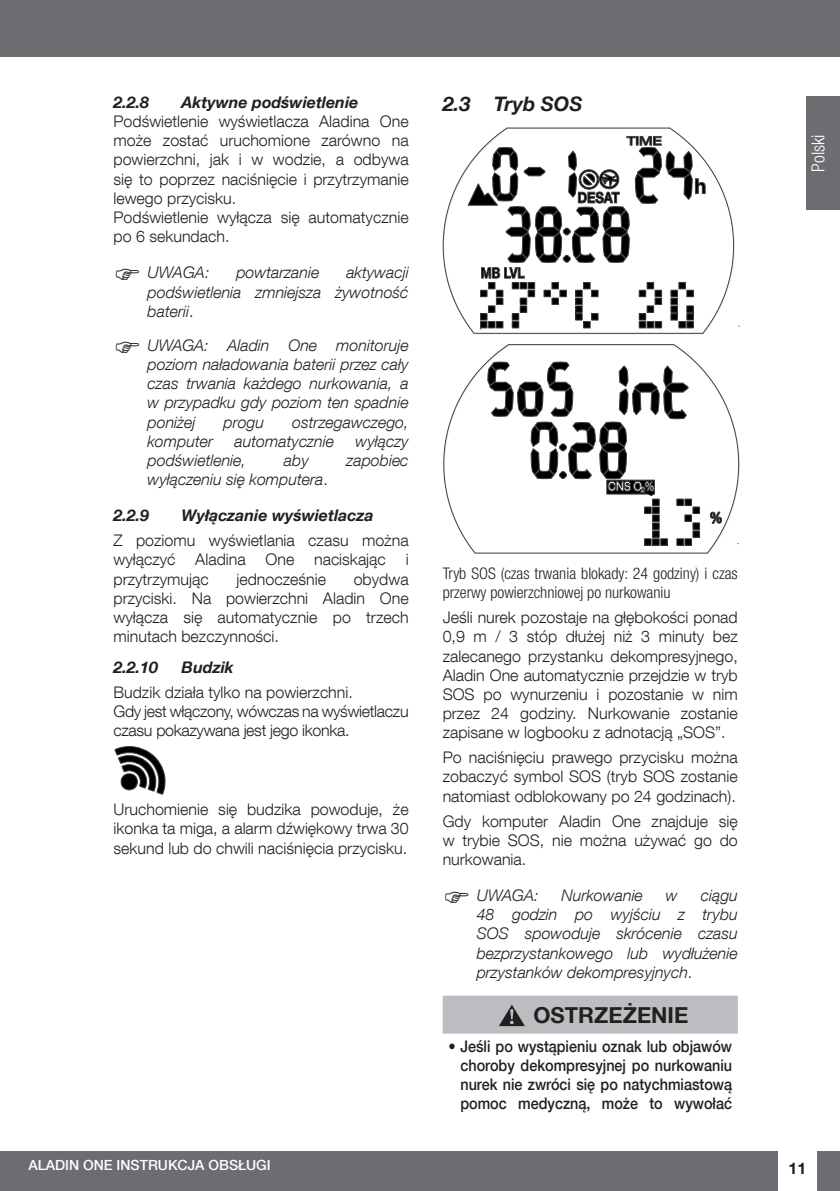
<style>
.page{position:relative;width:840px;height:1191px;background:#fff}
.page>*{position:absolute;margin:0;border:0;box-sizing:border-box;transform-origin:0 0}
.WARNING{font:700 22px "Helvetica Neue LT Com";color:#231f20}
.t1{font:italic 700 20px "Helvetica Neue LT Com";color:#231f20}
.t2{font:300 condensed 18px "Helvetica Neue LT Com";color:#fff}
.NORMALE{font:300 16px/19.2px "Helvetica Neue LT Com";color:#231f20;text-align:justify}
.note{font:italic 300 16px/19.2px "Helvetica Neue LT Com";color:#231f20;text-align:justify}
.t3{font:500 16px/19.2px "Helvetica Neue LT Com";color:#231f20;text-align:justify;scale:.9 1}
.NORMALE-2{font:300 condensed 16px/19.2px "Helvetica Neue LT Com";color:#231f20}
.NORMALE-3{font:300 16px/19.2px "Helvetica Neue LT Com";letter-spacing:-.02em;color:#231f20}
.NORMALE-4{font:italic 300 16px/19.2px "Helvetica Neue LT Com";color:#231f20;text-align:justify}
.t4{font:italic 700 16px "Helvetica Neue LT Com";color:#231f20}
.t5{font:700 16px "Helvetica Neue LT Com";color:#231f20}
.t6{font:500 14px "Helvetica Neue LT Com";color:#fff}
.s1{font-style:normal}
</style>
<div class="page">
<div style="left:0;top:0;width:839px;height:57px;background:#6c6d70"></div>
<div style="left:0;top:1151px;width:777px;height:40px;background:#6c6d70"></div>
<div style="left:816px;top:1151px;width:23px;height:40px;background:#6c6d70"></div>
<div style="left:805px;top:96px;width:34px;height:114px;background:#6c6d70"></div>
<svg style="left:115px;top:746px;width:50px;height:48px"></svg>
<div style="left:442px;top:995px;width:295px;height:38px;background:#bcbdc0"></div>
<hr style="left:474px;top:334px;width:229px;height:1px;background:#cdcdcd">
<svg style="left:443px;top:128px;width:296px;height:206px"></svg>
<svg style="left:443px;top:344px;width:296px;height:210px"></svg>
<svg style="left:499px;top:1004px;width:25px;height:22px"></svg>
<p class="t4" style="left:113px;top:92px;width:37px">2.2.8</p>
<p class="t4" style="left:181px;top:92px;width:178px">Aktywne podświetlenie</p>
<p class="NORMALE" style="left:113px;top:111px;width:296px">Podświetlenie wyświetlacza Aladina One może zostać uruchomione zarówno na powierzchni, jak i w wodzie, a odbywa się to poprzez naciśnięcie i przytrzymanie lewego przycisku.</p>
<p class="NORMALE" style="left:113px;top:207px;width:296px">Podświetlenie wyłącza się automatycznie po 6 sekundach.</p>
<p class="NORMALE-4" style="left:147px;top:263px;width:63px">UWAGA:</p>
<p class="NORMALE-4" style="left:236px;top:263px;width:84px">powtarzanie</p>
<p class="NORMALE-4" style="left:147px;top:263px;width:262px;text-indent:199px">aktywacji podświetlenia zmniejsza żywotność baterii<span class="s1">.</span></p>
<p class="note" style="left:147px;top:335px;width:262px">UWAGA: Aladin One monitoruje poziom naładowania baterii przez cały czas trwania każdego nurkowania, a w przypadku gdy poziom ten spadnie poniżej</p>
<p class="note" style="left:223px;top:412px;width:42px">progu</p>
<p class="note" style="left:292px;top:412px;width:118px">ostrzegawczego,</p>
<p class="note" style="left:147px;top:431px;width:67px">komputer</p>
<p class="note" style="left:234px;top:431px;width:101px">automatycznie</p>
<p class="note" style="left:355px;top:431px;width:55px">wyłączy</p>
<p class="note" style="left:147px;top:450px;width:100px">podświetlenie,</p>
<p class="note" style="left:284px;top:450px;width:26px">aby</p>
<p class="note" style="left:346px;top:450px;width:63px">zapobiec</p>
<p class="note" style="left:147px;top:469px;width:182px">wyłączeniu się komputera<span class="s1">.</span></p>
<p class="t4" style="left:113px;top:505px;width:37px">2.2.9</p>
<p class="t4" style="left:181px;top:505px;width:193px">Wyłączanie wyświetlacza</p>
<p class="NORMALE" style="left:113px;top:530px;width:296px">Z poziomu wyświetlania czasu można wyłączyć Aladina One naciskając i przytrzymując</p>
<p class="NORMALE" style="left:236px;top:569px;width:91px">jednocześnie</p>
<p class="NORMALE" style="left:113px;top:569px;width:296px;text-indent:240px">obydwa przyciski. Na powierzchni Aladin One wyłącza się automatycznie po trzech minutach bezczynności.</p>
<p class="t4" style="left:113px;top:657px;width:46px">2.2.10</p>
<p class="t4" style="left:181px;top:657px;width:54px">Budzik</p>
<p class="NORMALE" style="left:113px;top:682px;width:241px">Budzik działa tylko na powierzchni.</p>
<p class="NORMALE-3" style="left:113px;top:701px;width:296px">Gdy jest włączony, wówczas na wyświetlaczu czasu pokazywana jest jego ikonka.</p>
<p class="NORMALE" style="left:113px;top:799px;width:296px">Uruchomienie się budzika powoduje, że ikonka ta miga, a alarm dźwiękowy trwa 30 sekund lub do chwili naciśnięcia przycisku.</p>
<p class="t6" style="left:28px;top:1156px;width:244px">ALADIN ONE INSTRUKCJA OBSŁUGI</p>
<p class="t1" style="left:442px;top:91px;width:141px">2.3 Tryb SOS</p>
<p class="NORMALE-2" style="left:442px;top:563px;width:296px">Tryb SOS (czas trwania blokady: 24 godziny) i czas przerwy powierzchniowej po nurkowaniu</p>
<p class="NORMALE" style="left:442px;top:607px;width:296px">Jeśli nurek pozostaje na głębokości ponad 0,9 m / 3 stóp dłużej niż 3 minuty bez zalecanego przystanku dekompresyjnego, Aladin One automatycznie przejdzie w tryb SOS po wynurzeniu i pozostanie w nim przez 24 godziny. Nurkowanie zostanie zapisane w logbooku z adnotacją „SOS”.</p>
<p class="NORMALE" style="left:442px;top:747px;width:296px">Po naciśnięciu prawego przycisku można zobaczyć symbol SOS (tryb SOS zostanie natomiast odblokowany po 24 godzinach).</p>
<p class="NORMALE" style="left:442px;top:811px;width:296px">Gdy komputer Aladin One znajduje się w trybie SOS, nie można używać go do nurkowania.</p>
<p class="note" style="left:476px;top:885px;width:63px">UWAGA:</p>
<p class="note" style="left:561px;top:885px;width:83px">Nurkowanie</p>
<p class="note" style="left:665px;top:885px;width:13px">w</p>
<p class="note" style="left:476px;top:885px;width:262px;text-indent:224px">ciągu 48 godzin po wyjściu z trybu SOS spowoduje skrócenie czasu bezprzystankowego lub wydłużenie przystanków dekompresyjnych<span class="s1">.</span></p>
<p class="WARNING" style="left:533px;top:1001px;width:156px">OSTRZEŻENIE</p>
<p class="t3" style="left:460px;top:1036px;width:303px;text-indent:-12px">• Jeśli po wystąpieniu oznak lub objawów choroby dekompresyjnej po nurkowaniu nurek nie zwróci się po natychmiastową pomoc medyczną, może to wywołać</p>
<p class="t2" style="left:807px;top:172px;width:39px;rotate:-90deg">Polski</p>
<p class="t5" style="left:788px;top:1158px;width:19px">11</p>
</div>
